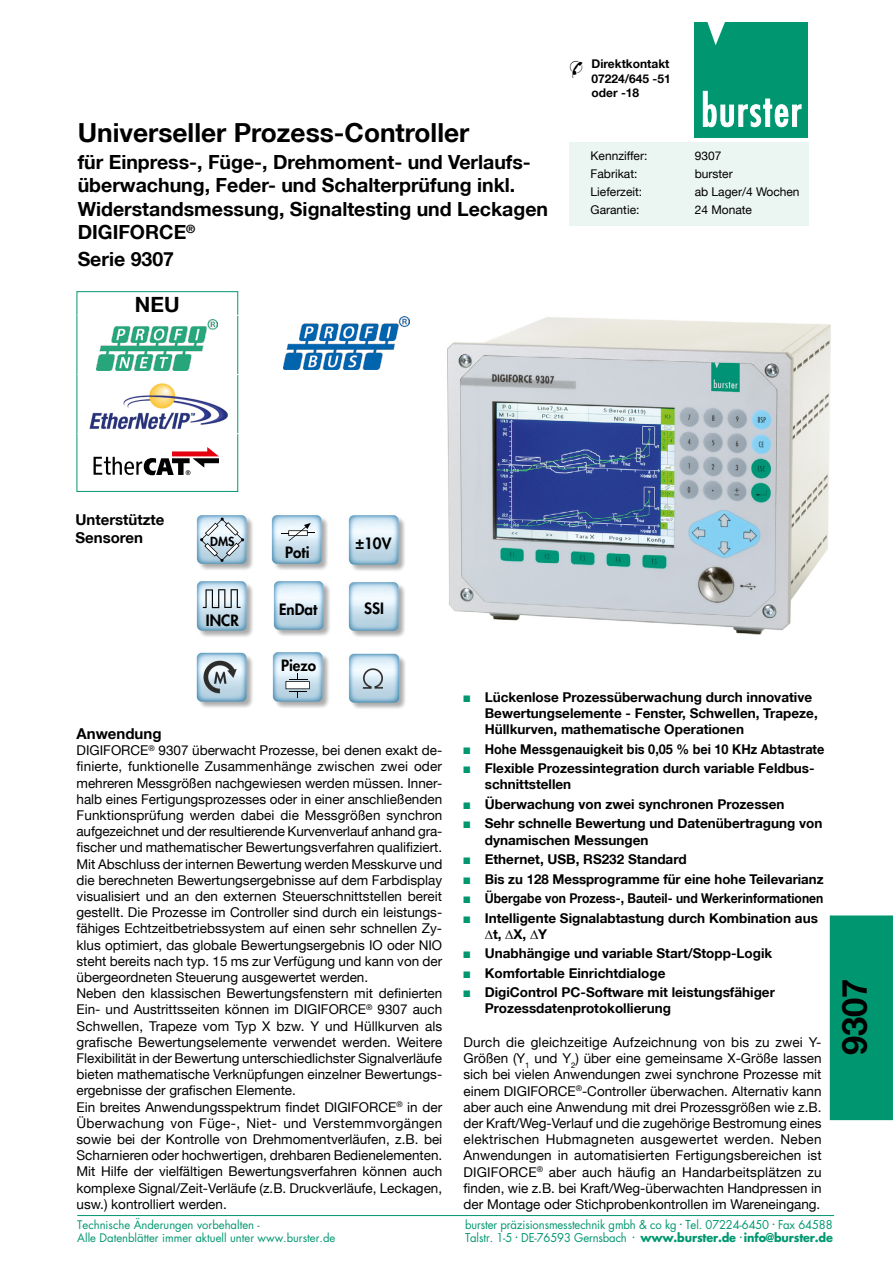
<style>
.page{position:relative;width:893px;height:1263px;background:#fff}
.page>*{position:absolute;margin:0;border:0;box-sizing:border-box;transform-origin:0 0}
.t1{font:700 34.5px "Helvetica Neue LT";color:#000}
.t2{font:700 26.25px "Helvetica Neue LT";color:#000}
.t3{font:700 21px "Helvetica Neue LT";color:#000}
.t4{font:700 19.5px/23.4px "Helvetica Neue LT";color:#000}
.t5{font:19.5px "Monotype Sorts";color:#000}
.t6{font:800 15.15px "Futura LT";color:#000}
.t7{font:700 15px/18px "Helvetica Neue LT";color:#000}
.t8{font:13.5px/16.2px "Helvetica Neue LT";color:#000}
.t9{font:700 13.5px/19.5px "Helvetica Neue LT";color:#000}
.t10{font:700 13.5px/19.5px "Helvetica Neue LT";color:#000;scale:.94 1}
.t11{font:800 12.15px "Futura LT";color:#000}
.t12{font:12px "Helvetica Neue LT";color:#000}
.t13{font:700 12px/14.4px "Helvetica Neue LT";color:#000;text-align:justify}
.t14{font:11.85px/13.5px "Futura LT";letter-spacing:-.01em;color:#009770;scale:.95 1}
.t15{font:11.55px/13.5px "Futura LT";color:#009770}
.s1{font-family:"Monotype Sorts";font-weight:400;font-size:9px;color:#009770}
.s2{font-weight:700}
</style>
<div class="page">
<div style="left:830px;top:915px;width:63px;height:205px;background:#009770"></div>
<hr style="left:77px;top:1215px;width:757px;height:1px;background:#009770">
<div style="left:569px;top:142px;width:239px;height:84px;background:#ebf5f1"></div>
<img style="left:196px;top:652px;width:57px;height:56px">
<img style="left:348px;top:653px;width:58px;height:56px">
<img style="left:196px;top:515px;width:57px;height:55px">
<img style="left:196px;top:581px;width:57px;height:56px">
<img style="left:271px;top:515px;width:57px;height:55px">
<img style="left:273px;top:581px;width:57px;height:55px">
<img style="left:348px;top:515px;width:57px;height:56px">
<img style="left:348px;top:582px;width:57px;height:55px">
<svg style="left:203px;top:589px;width:38px;height:19px"></svg>
<img style="left:272px;top:652px;width:57px;height:56px">
<svg style="left:286px;top:673px;width:24px;height:24px"></svg>
<svg style="left:281px;top:523px;width:34px;height:18px"></svg>
<svg style="left:200px;top:517px;width:44px;height:45px;background:#bed0db"></svg>
<div style="left:694px;top:22px;width:114px;height:115px;background:#009770"></div>
<svg style="left:707px;top:22px;width:18px;height:23px"></svg>
<svg style="left:702px;top:91px;width:100px;height:36px"></svg>
<img style="left:447px;top:317px;width:384px;height:318px">
<img style="left:283px;top:317px;width:127px;height:52px">
<div style="left:77px;top:291px;width:161px;height:201px;border:1px solid #009770"></div>
<svg style="left:94px;top:447px;width:125px;height:28px"></svg>
<img style="left:96px;top:320px;width:121px;height:50px">
<img style="left:89px;top:383px;width:139px;height:47px">
<hr style="left:77px;top:315px;width:179px;height:1px;background:#fff">
<hr style="left:77px;top:374px;width:179px;height:1px;background:#fff">
<hr style="left:77px;top:433px;width:179px;height:1px;background:#fff">
<h2 class="t2" style="left:78px;top:116px;width:393px">Universeller Prozess-Controller</h2>
<h3 class="t4" style="left:78px;top:150px;width:472px">für Einpress-, Füge-, Drehmoment- und Verlaufs&shy;überwachung, Feder- und Schalterprüfung inkl.<br>Widerstandsmessung, Signaltesting und Leckagen DIGIFORCE<sup>®</sup></h3>
<h3 class="t4" style="left:78px;top:247px;width:98px">Serie 9307</h3>
<h3 class="t3" style="left:135px;top:291px;width:46px">NEU</h3>
<h3 class="t5" style="left:569px;top:58px;width:17px">&amp;</h3>
<p class="t13" style="left:591px;top:56px;width:81px">Direktkontakt 07224/645 -51 oder -18</p>
<p class="t12" style="left:591px;top:149px;width:58px">Kennziffer:</p>
<p class="t12" style="left:695px;top:149px;width:28px">9307</p>
<p class="t12" style="left:591px;top:167px;width:48px">Fabrikat:</p>
<p class="t12" style="left:695px;top:167px;width:40px">burster</p>
<p class="t12" style="left:591px;top:185px;width:53px">Lieferzeit:</p>
<p class="t12" style="left:695px;top:185px;width:106px">ab Lager/4 Wochen</p>
<p class="t12" style="left:591px;top:203px;width:50px">Garantie:</p>
<p class="t12" style="left:695px;top:203px;width:59px">24 Monate</p>
<p class="t7" style="left:75px;top:511px;width:90px">Unterstützte<br>Sensoren</p>
<p class="t11" style="left:210px;top:534px;width:26px">DMS</p>
<p class="t6" style="left:285px;top:542px;width:26px">Poti</p>
<p class="t6" style="left:355px;top:533px;width:38px">±10V</p>
<p class="t6" style="left:206px;top:611px;width:34px">INCR</p>
<p class="t6" style="left:279px;top:599px;width:40px">EnDat</p>
<p class="t6" style="left:364px;top:598px;width:21px">SSI</p>
<p class="t6" style="left:281px;top:655px;width:37px">Piezo</p>
<p class="t7" style="left:77px;top:724px;width:87px">Anwendung</p>
<p class="t8" style="left:77px;top:742px;width:367px">DIGIFORCE<sup>®</sup> 9307 überwacht Prozesse, bei denen exakt de&shy;finierte, funktionelle Zusammenhänge zwischen zwei oder mehreren Messgrößen nachgewiesen werden müssen. Inner&shy;halb eines Fertigungsprozesses oder in einer anschließenden Funktionsprüfung werden dabei die Messgrößen synchron aufgezeichnet und der resultierende Kurvenverlauf anhand gra&shy;fischer und mathematischer Bewertungsverfahren qualifiziert.<br>Mit Abschluss der internen Bewertung werden Messkurve und die berechneten Bewertungsergebnisse auf dem Farbdisplay visualisiert und an den externen Steuerschnittstellen bereit gestellt. Die Prozesse im Controller sind durch ein leistungs&shy;fähiges Echtzeitbetriebssystem auf einen sehr schnellen Zy&shy;klus optimiert, das globale Bewertungsergebnis IO oder NIO steht bereits nach typ. 15 ms zur Verfügung und kann von der übergeordneten Steuerung ausgewertet werden.<br>Neben den klassischen Bewertungsfenstern mit definierten Ein- und Austrittsseiten können im DIGIFORCE<sup>®</sup> 9307 auch Schwellen, Trapeze vom Typ X bzw. Y und Hüllkurven als grafische Bewertungselemente verwendet werden. Weitere Flexibilität in der Bewertung unterschiedlichster Signalverläufe bieten mathematische Verknüpfungen einzelner Bewertungs&shy;ergebnisse der grafischen Elemente.<br>Ein breites Anwendungsspektrum findet DIGIFORCE<sup>®</sup> in der Überwachung von Füge-, Niet- und Verstemmvorgängen sowie bei der Kontrolle von Drehmomentverläufen, z.B. bei Scharnieren oder hochwertigen, drehbaren Bedienelementen.<br>Mit Hilfe der vielfältigen Bewertungsverfahren können auch komplexe Signal/Zeit-Verläufe (z.B. Druckverläufe, Leckagen, usw.) kontrolliert werden.</p>
<p class="t9" style="left:485px;top:688px;width:334px;line-height:16.2px;text-indent:-21px"><span class="s1">N</span> Lückenlose Prozessüberwachung durch innovative<br>Bewertungselemente - Fenster, Schwellen, Trapeze,<br>Hüllkurven, mathematische Operationen</p>
<p class="t10" style="left:463px;top:739px;width:385px"><span class="s1">N</span> Hohe Messgenauigkeit bis 0,05 % bei 10 KHz Abtastrate<br><span class="s1">N</span> Flexible Prozessintegration durch variable Feldbus-</p>
<p class="t9" style="left:463px;top:774px;width:360px;text-indent:21px">schnittstellen<br><span class="s1">N</span> Überwachung von zwei synchronen Prozessen<br><span class="s1">N</span> Sehr schnelle Bewertung und Datenübertragung von</p>
<p class="t9" style="left:463px;top:830px;width:362px;text-indent:21px">dynamischen Messungen<br><span class="s1">N</span> Ethernet, USB, RS232 Standard<br><span class="s1">N</span> Bis zu 128 Messprogramme für eine hohe Teilevarianz <span class="s1">N</span> Übergabe von Prozess-, Bauteil- und Werkerinformationen <span class="s1">N</span> Intelligente Signalabtastung durch Kombination aus</p>
<p class="t9" style="left:463px;top:924px;width:313px;text-indent:21px">∆t, ∆X, ∆Y<br><span class="s1">N</span> Unabhängige und variable Start/Stopp-Logik <span class="s1">N</span> Komfortable Einrichtdialoge<br><span class="s1">N</span> DigiControl PC-Software mit leistungsfähiger</p>
<p class="t9" style="left:485px;top:998px;width:188px">Prozessdatenprotokollierung</p>
<p class="t8" style="left:463px;top:1034px;width:360px;text-align:justify">Durch die gleichzeitige Aufzeichnung von bis zu zwei Y-Größen (Y<sub>1</sub> und Y<sub>2</sub>) über eine gemeinsame X-Größe lassen sich bei vielen Anwendungen zwei synchrone Prozesse mit einem DIGIFORCE<sup>®</sup>-Controller überwachen. Alternativ kann aber auch eine Anwendung mit drei Prozessgrößen wie z.B. der Kraft/Weg-Verlauf und die zugehörige Bestromung eines elektrischen Hubmagneten ausgewertet werden. Neben Anwendungen in automatisierten Fertigungsbereichen ist DIGIFORCE<sup>®</sup> aber auch häufig an Handarbeitsplätzen zu finden, wie z.B. bei Kraft/Weg-überwachten Handpressen in der Montage oder Stichprobenkontrollen im Wareneingang.</p>
<p class="t15" style="left:77px;top:1218px;width:260px">Technische Änderungen vorbehalten -<br>Alle Datenblätter immer aktuell unter www.burster.de</p>
<p class="t14" style="left:465px;top:1218px;width:389px">burster präzisionsmesstechnik gmbh &amp; co kg <sup>.</sup> Tel. 07224-6450 <sup>.</sup> Fax 64588<br>Talstr. 1-5 <sup>.</sup> DE-76593 Gernsbach <sup>.</sup> <span class="s2">www.burster.de</span> <sup>.</sup> <span class="s2">info@burster.de</span></p>
<h1 class="t1" style="left:833px;top:1055px;width:78px;rotate:-90deg">9307</h1>
</div>
